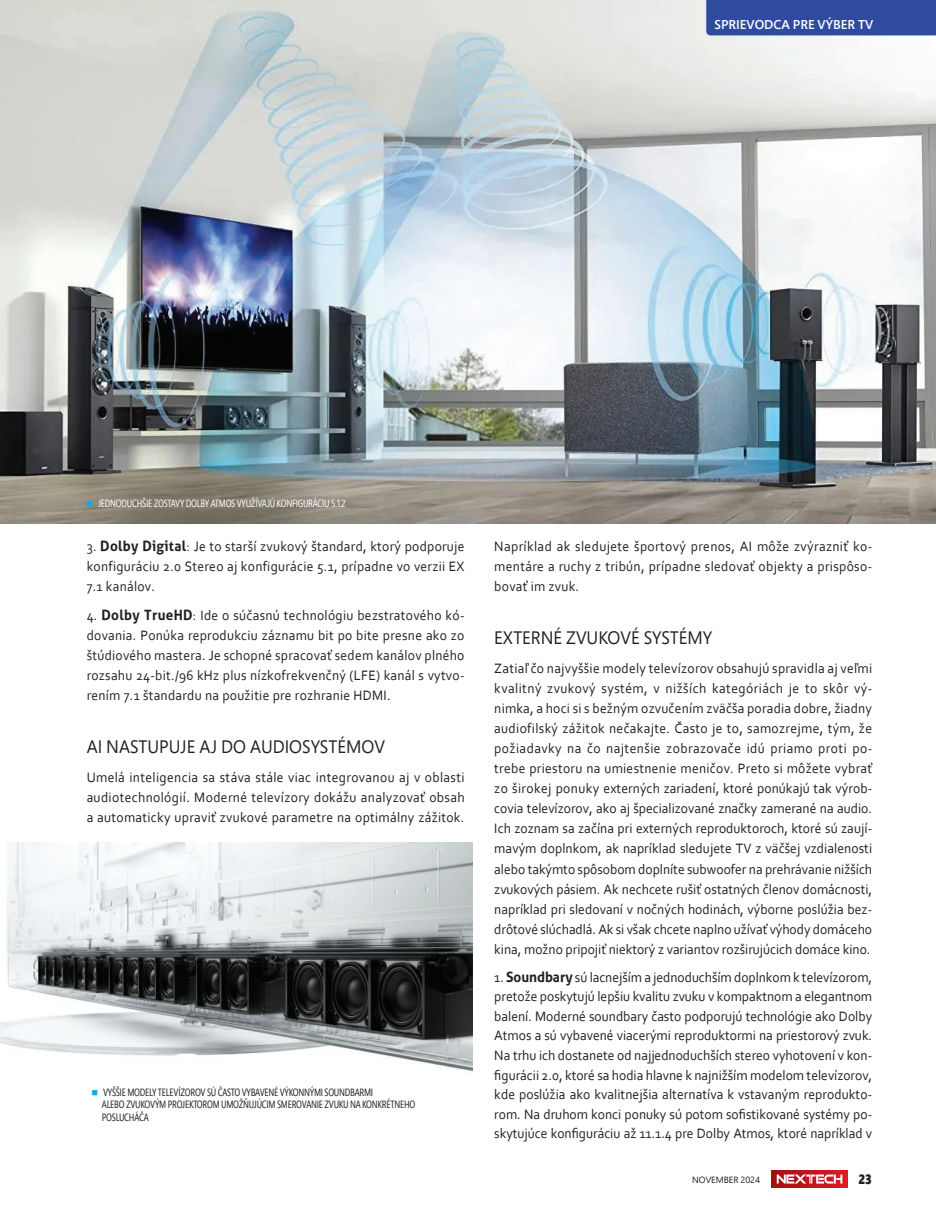
<style>
.page{position:relative;width:936px;height:1212px;background:#fff}
.page>*{position:absolute;margin:0;border:0;box-sizing:border-box;transform-origin:0 0}
.t1{font:18px "Segoe Pro";color:#231f20;scale:.95 1}
.t2{font:14.25px/20.1px "Corbel";letter-spacing:.02em;color:#231f20;text-align:justify;scale:.95 1}
.t3{font:13.5px "Segoe UI Black";color:#231f20;scale:.85 1}
.t4{font:600 12.75px "Segoe Pro";color:#fff}
.t5{font:10.5px/12px "Segoe Pro Cond";letter-spacing:-.03em;color:#231f20;scale:.95 1}
.t6{font:10.5px "Segoe Pro Cond";letter-spacing:-.03em;color:#fff;scale:.95 1}
.t7{font:9px "Segoe Pro Display";color:#231f20}
.s1{color:#00aeef}
.s2{font-family:"Aller";font-weight:700}
</style>
<div class="page">
<img style="left:0;top:0;width:935px;height:523px">
<div style="left:706px;top:0;width:229px;height:35px;background:#2f4b9f"></div>
<img style="left:0;top:842px;width:472px;height:229px">
<div style="left:771px;top:1170px;width:76px;height:17px;background:linear-gradient(to right,#a11112,#de1b21)"></div>
<svg style="left:776px;top:1174px;width:66px;height:9px"></svg>
<p class="t4" style="left:714px;top:16px;width:160px">SPRIEVODCA PRE VÝBER TV</p>
<p class="t6" style="left:87px;top:496px;width:274px"><span class="s1">■</span> JEDNODUCHŠIE ZOSTAVY DOLBY ATMOS VYUŽÍVAJÚ KONFIGURÁCIU 5.1.2</p>
<p class="t2" style="left:87px;top:536px;width:399px">3. <span class="s2">Dolby Digital</span>: Je to starší zvukový štandard, ktorý podporuje konfiguráciu 2.0 Stereo aj konfigurácie 5.1, prípadne vo verzii EX 7.1 kanálov.</p>
<p class="t2" style="left:87px;top:605px;width:399px">4. <span class="s2">Dolby TrueHD</span>: Ide o súčasnú technológiu bezstratového kó&shy;dovania. Ponúka reprodukciu záznamu bit po bite presne ako zo štúdiového mastera. Je schopné spracovať sedem kanálov plného rozsahu 24-bit./96 kHz plus nízkofrekvenčný (LFE) kanál s vytvo&shy;rením 7.1 štandardu na použitie pre rozhranie HDMI.</p>
<p class="t1" style="left:87px;top:734px;width:315px">AI NASTUPUJE AJ DO AUDIOSYSTÉMOV</p>
<p class="t2" style="left:87px;top:766px;width:399px">Umelá inteligencia sa stáva stále viac integrovanou aj v oblasti audiotechnológií. Moderné televízory dokážu analyzovať obsah a automaticky upraviť zvukové parametre na optimálny zážitok.</p>
<p class="t5" style="left:102px;top:1087px;width:331px;text-indent:-10px"><span class="s1">■</span> VYŠŠIE MODELY TELEVÍZOROV SÚ ČASTO VYBAVENÉ VÝKONNÝMI SOUNDBARMI<br>ALEBO ZVUKOVÝM PROJEKTOROM UMOŽŇUJÚCIM SMEROVANIE ZVUKU NA KONKRÉTNEHO<br>POSLUCHÁČA</p>
<p class="t2" style="left:494px;top:536px;width:399px">Napríklad ak sledujete športový prenos, AI môže zvýrazniť ko&shy;mentáre a ruchy z tribún, prípadne sledovať objekty a prispôso&shy;bovať im zvuk.</p>
<p class="t1" style="left:494px;top:625px;width:231px">EXTERNÉ ZVUKOVÉ SYSTÉMY</p>
<p class="t2" style="left:494px;top:657px;width:399px">Zatiaľ čo najvyššie modely televízorov obsahujú spravidla aj veľmi kvalitný zvukový systém, v nižších kategóriách je to skôr vý&shy;nimka, a hoci si s bežným ozvučením zväčša poradia dobre, žiadny audiofilský zážitok nečakajte. Často je to, samozrejme, tým, že požiadavky na čo najtenšie zobrazovače idú priamo proti po&shy;trebe priestoru na umiestnenie meničov. Preto si môžete vybrať zo širokej ponuky externých zariadení, ktoré ponúkajú tak výrob&shy;covia televízorov, ako aj špecializované značky zamerané na audio.<br>Ich zoznam sa začína pri externých reproduktoroch, ktoré sú zaují&shy;mavým doplnkom, ak napríklad sledujete TV z väčšej vzdialenosti alebo takýmto spôsobom doplníte subwoofer na prehrávanie nižších zvukových pásiem. Ak nechcete rušiť ostatných členov domácnosti, napríklad pri sledovaní v nočných hodinách, výborne poslúžia bez&shy;drôtové slúchadlá. Ak si však chcete naplno užívať výhody domáceho kina, možno pripojiť niektorý z variantov rozširujúcich domáce kino.</p>
<p class="t2" style="left:494px;top:967px;width:399px;line-height:19.5px">1. <span class="s2">Soundbary</span> sú lacnejším a jednoduchším doplnkom k televízorom, pretože poskytujú lepšiu kvalitu zvuku v kompaktnom a elegantnom balení. Moderné soundbary často podporujú technológie ako Dolby Atmos a sú vybavené viacerými reproduktormi na priestorový zvuk.<br>Na trhu ich dostanete od najjednoduchších stereo vyhotovení v kon&shy;figurácii 2.0, ktoré sa hodia hlavne k najnižším modelom televízorov, kde poslúžia ako kvalitnejšia alternatíva k vstavaným reprodukto&shy;rom. Na druhom konci ponuky sú potom sofistikované systémy po&shy;skytujúce konfiguráciu až 11.1.4 pre Dolby Atmos, ktoré napríklad v</p>
<p class="t7" style="left:692px;top:1174px;width:69px">NOVEMBER 2024</p>
<p class="t3" style="left:858px;top:1169px;width:18px">23</p>
</div>
